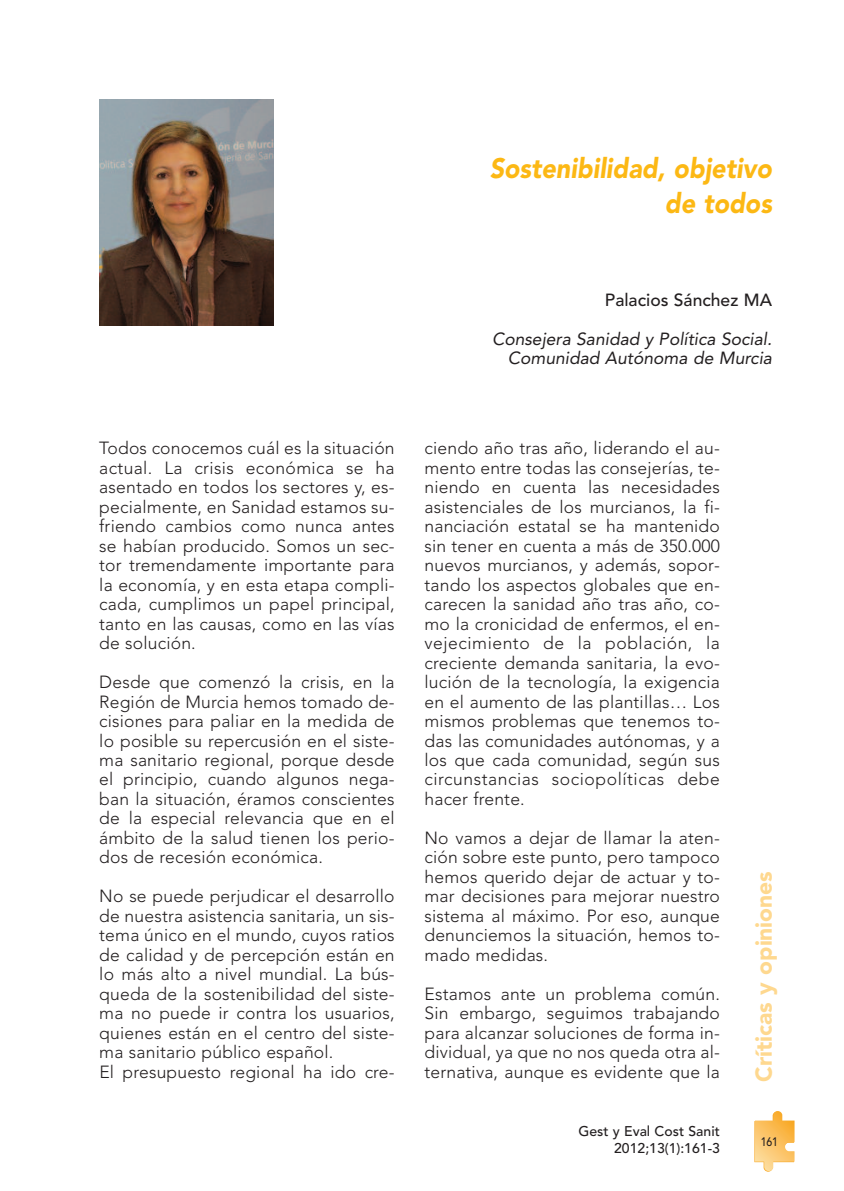
<style>
.page{position:relative;width:844px;height:1191px;background:#fff}
.page>*{position:absolute;margin:0;border:0;box-sizing:border-box;transform-origin:0 0}
.t1{font:italic 900 28px/34.8px "Avenir";color:#fcb814;text-align:right;scale:.9 1}
.t2{font:900 22.75px "Avenir";color:#fed88f}
.t3{font:300 17.5px/19.4px "Avenir";letter-spacing:.01em;color:#231f20;text-align:justify}
.t4{font:italic 17.5px/19.2px "Avenir";color:#231f20;text-align:right}
.t5{font:500 17.5px "Avenir";color:#231f20}
.t6{font:500 14px/17.5px "Avenir";color:#231f20;text-align:right}
.t7{font:500 12.25px "Avenir";color:#231f20;scale:.85 1}
</style>
<div class="page">
<svg style="left:754px;top:1111px;width:40px;height:60px"></svg>
<img style="left:99px;top:99px;width:174px;height:226px">
<h1 class="t1" style="left:489px;top:153px;width:315px">Sostenibilidad, objetivo de todos</h1>
<p class="t3" style="left:99px;top:440px;width:297px">Todos conocemos cuál es la situación actual. La crisis económica se ha asentado en todos los sectores y, es&shy;pecialmente, en Sanidad estamos su&shy;friendo cambios como nunca antes se habían producido. Somos un sec&shy;tor tremendamente importante para la economía, y en esta etapa compli&shy;cada, cumplimos un papel principal, tanto en las causas, como en las vías de solución.</p>
<p class="t3" style="left:99px;top:673px;width:297px">Desde que comenzó la crisis, en la Región de Murcia hemos tomado de&shy;cisiones para paliar en la medida de lo posible su repercusión en el siste&shy;ma sanitario regional, porque desde el principio, cuando algunos nega&shy;ban la situación, éramos conscientes de la especial relevancia que en el ámbito de la salud tienen los perio&shy;dos de recesión económica.</p>
<p class="t3" style="left:99px;top:888px;width:297px;text-align:left">No se puede perjudicar el desarrollo de nuestra asistencia sanitaria, un sis&shy;tema único en el mundo, cuyos ratios de calidad y de percepción están en lo más alto a nivel mundial. La bús&shy;queda de la sostenibilidad del siste&shy;ma no puede ir contra los usuarios, quienes están en el centro del siste&shy;ma sanitario público español.<br>El presupuesto regional ha ido cre-</p>
<p class="t5" style="left:604px;top:293px;width:168px">Palacios Sánchez MA</p>
<p class="t4" style="left:492px;top:330px;width:281px">Consejera Sanidad y Política Social.<br>Comunidad Autónoma de Murcia</p>
<p class="t3" style="left:424px;top:440px;width:297px">ciendo año tras año, liderando el au&shy;mento entre todas las consejerías, te&shy;niendo en cuenta las necesidades asistenciales de los murcianos, la fi&shy;nanciación estatal se ha mantenido sin tener en cuenta a más de 350.000 nuevos murcianos, y además, sopor&shy;tando los aspectos globales que en&shy;carecen la sanidad año tras año, co&shy;mo la cronicidad de enfermos, el en&shy;vejecimiento de la población, la creciente demanda sanitaria, la evo&shy;lución de la tecnología, la exigencia en el aumento de las plantillas… Los mismos problemas que tenemos to&shy;das las comunidades autónomas, y a los que cada comunidad, según sus circunstancias sociopolíticas debe hacer frente.</p>
<p class="t3" style="left:424px;top:829px;width:297px">No vamos a dejar de llamar la aten&shy;ción sobre este punto, pero tampoco hemos querido dejar de actuar y to&shy;mar decisiones para mejorar nuestro sistema al máximo. Por eso, aunque denunciemos la situación, hemos to&shy;mado medidas.</p>
<p class="t3" style="left:424px;top:985px;width:297px">Estamos ante un problema común.<br>Sin embargo, seguimos trabajando para alcanzar soluciones de forma in&shy;dividual, ya que no nos queda otra al&shy;ternativa, aunque es evidente que la</p>
<h2 class="t2" style="left:754px;top:1081px;width:212px;rotate:-90deg">Críticas y opiniones</h2>
<p class="t6" style="left:578px;top:1123px;width:143px">Gest y Eval Cost Sanit<br>2012;13(1):161-3</p>
<p class="t7" style="left:760px;top:1136px;width:22px">161</p>
</div>
